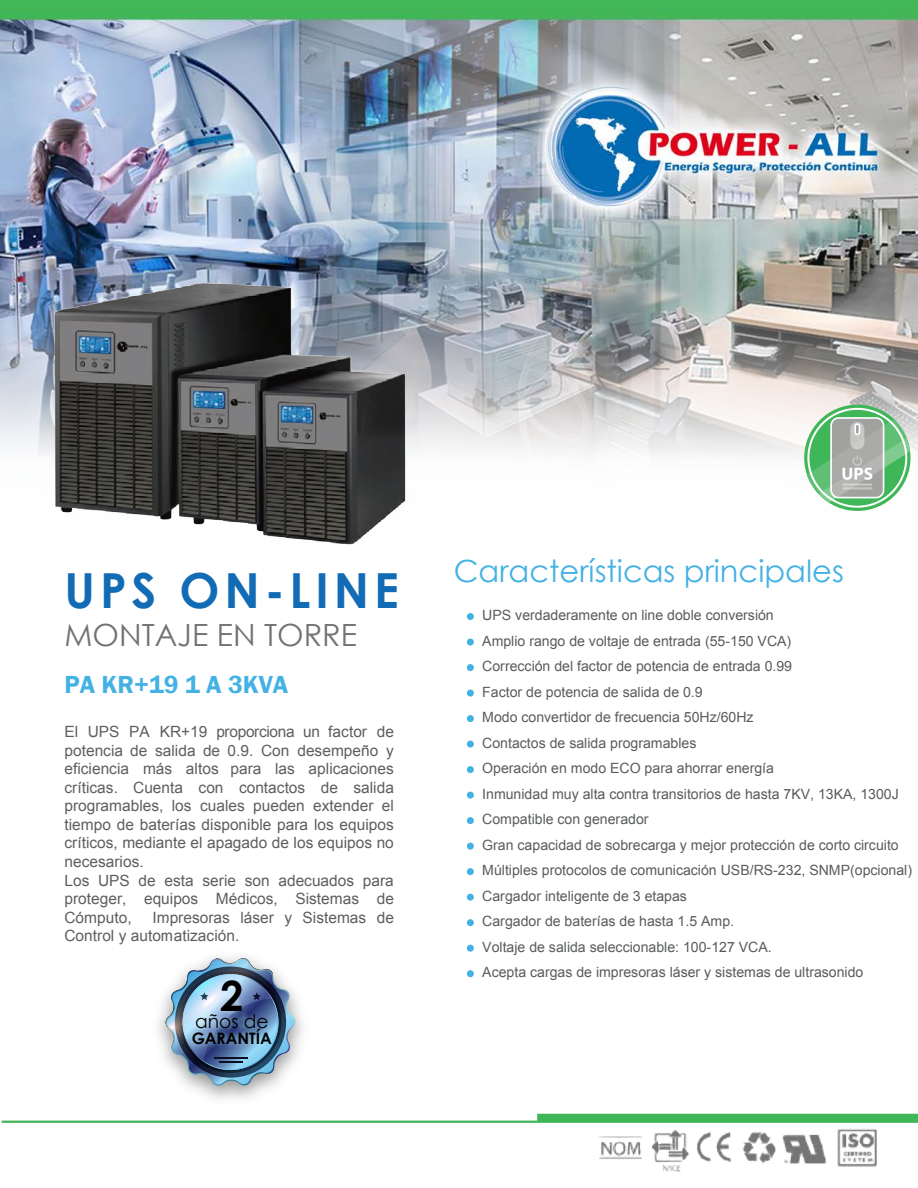
<style>
.page{position:relative;width:918px;height:1188px;background:#fff}
.page>*{position:absolute;margin:0;border:0;box-sizing:border-box;transform-origin:0 0}
.t1{font:700 48.3px "Century Gothic";letter-spacing:.105em;color:#126bb5}
.t2{font:700 41.85px "Century Gothic";color:#000}
.t3{font:30.6px "Century Gothic";color:#44b1e4}
.t4{font:30.6px "Century Gothic";color:#717275}
.t5{font:600 25.35px "Franklin Gothic";color:#44b1e4}
.t6{font:18.75px "Century Gothic";color:#000}
.t7{font:700 15.75px "Century Gothic";color:#000}
.t8{font:15.45px/18.6px "Arial";color:#5e5e5e}
.t9{font:14.1px/25.5px "Arial";color:#585b5c}
</style>
<div class="page">
<img style="left:0;top:0;width:918px;height:1123px">
<svg style="left:804px;top:405px;width:106px;height:106px"></svg>
<svg style="left:807px;top:417px;width:103px;height:86px;background:#9dc3a4"></svg>
<svg style="left:2px;top:1114px;width:916px;height:9px"></svg>
<div style="left:467px;top:613px;width:7px;height:7px;background:#44b1e4;border-radius:50%"></div>
<div style="left:467px;top:639px;width:7px;height:7px;background:#44b1e4;border-radius:50%"></div>
<div style="left:467px;top:664px;width:7px;height:7px;background:#44b1e4;border-radius:50%"></div>
<div style="left:467px;top:690px;width:7px;height:7px;background:#44b1e4;border-radius:50%"></div>
<div style="left:467px;top:715px;width:7px;height:7px;background:#44b1e4;border-radius:50%"></div>
<div style="left:467px;top:741px;width:7px;height:7px;background:#44b1e4;border-radius:50%"></div>
<div style="left:467px;top:766px;width:7px;height:7px;background:#44b1e4;border-radius:50%"></div>
<div style="left:467px;top:792px;width:7px;height:7px;background:#44b1e4;border-radius:50%"></div>
<div style="left:467px;top:817px;width:7px;height:7px;background:#44b1e4;border-radius:50%"></div>
<div style="left:467px;top:843px;width:7px;height:7px;background:#44b1e4;border-radius:50%"></div>
<div style="left:467px;top:868px;width:7px;height:7px;background:#44b1e4;border-radius:50%"></div>
<div style="left:467px;top:894px;width:7px;height:7px;background:#44b1e4;border-radius:50%"></div>
<div style="left:467px;top:919px;width:7px;height:7px;background:#44b1e4;border-radius:50%"></div>
<div style="left:467px;top:945px;width:7px;height:7px;background:#44b1e4;border-radius:50%"></div>
<div style="left:467px;top:970px;width:7px;height:7px;background:#44b1e4;border-radius:50%"></div>
<img style="left:599px;top:1129px;width:278px;height:43px">
<img style="left:115px;top:921px;width:205px;height:202px">
<img style="left:166px;top:922px;width:130px;height:36px">
<img style="left:140px;top:958px;width:170px;height:18px">
<img style="left:137px;top:976px;width:179px;height:127px">
<img style="left:52px;top:281px;width:357px;height:264px">
<div style="left:621px;top:1066px;width:253px;height:41px;background:#fff"></div>
<h1 class="t1" style="left:65px;top:554px;width:336px">UPS ON-LINE</h1>
<h3 class="t4" style="left:65px;top:614px;width:294px">MONTAJE EN TORRE</h3>
<h3 class="t5" style="left:64px;top:669px;width:225px">PA KR+19 1 A 3KVA</h3>
<p class="t8" style="left:64px;top:723px;width:331px">El UPS PA KR+19 proporciona un factor de potencia de salida de 0.9. Con desempeño y eficiencia más altos para las aplicaciones críticas. Cuenta con contactos de salida programables, los cuales pueden extender el tiempo de baterías disponible para los equipos críticos, mediante el apagado de los equipos no necesarios.<br>Los UPS de esta serie son adecuados para proteger, equipos Médicos, Sistemas de Cómputo,</p>
<p class="t8" style="left:64px;top:908px;width:331px;text-indent:88px">Impresoras láser y Sistemas de<br>Control y automatización.</p>
<h2 class="t2" style="left:220px;top:964px;width:25px">2</h2>
<h3 class="t6" style="left:195px;top:1008px;width:75px">años de</h3>
<p class="t7" style="left:192px;top:1027px;width:82px">GARANTÍA</p>
<h3 class="t3" style="left:454px;top:550px;width:392px">Características principales</h3>
<p class="t9" style="left:482px;top:603px;width:431px">UPS verdaderamente on line doble conversión<br>Amplio rango de voltaje de entrada (55-150 VCA)<br>Corrección del factor de potencia de entrada 0.99<br>Factor de potencia de salida de 0.9<br>Modo convertidor de frecuencia 50Hz/60Hz<br>Contactos de salida programables<br>Operación en modo ECO para ahorrar energía<br>Inmunidad muy alta contra transitorios de hasta 7KV, 13KA, 1300J Compatible con generador<br>Gran capacidad de sobrecarga y mejor protección de corto circuito Múltiples protocolos de comunicación USB/RS-232, SNMP(opcional)<br>Cargador inteligente de 3 etapas<br>Cargador de baterías de hasta 1.5 Amp.<br>Voltaje de salida seleccionable: 100-127 VCA.<br>Acepta cargas de impresoras láser y sistemas de ultrasonido</p>
</div>
